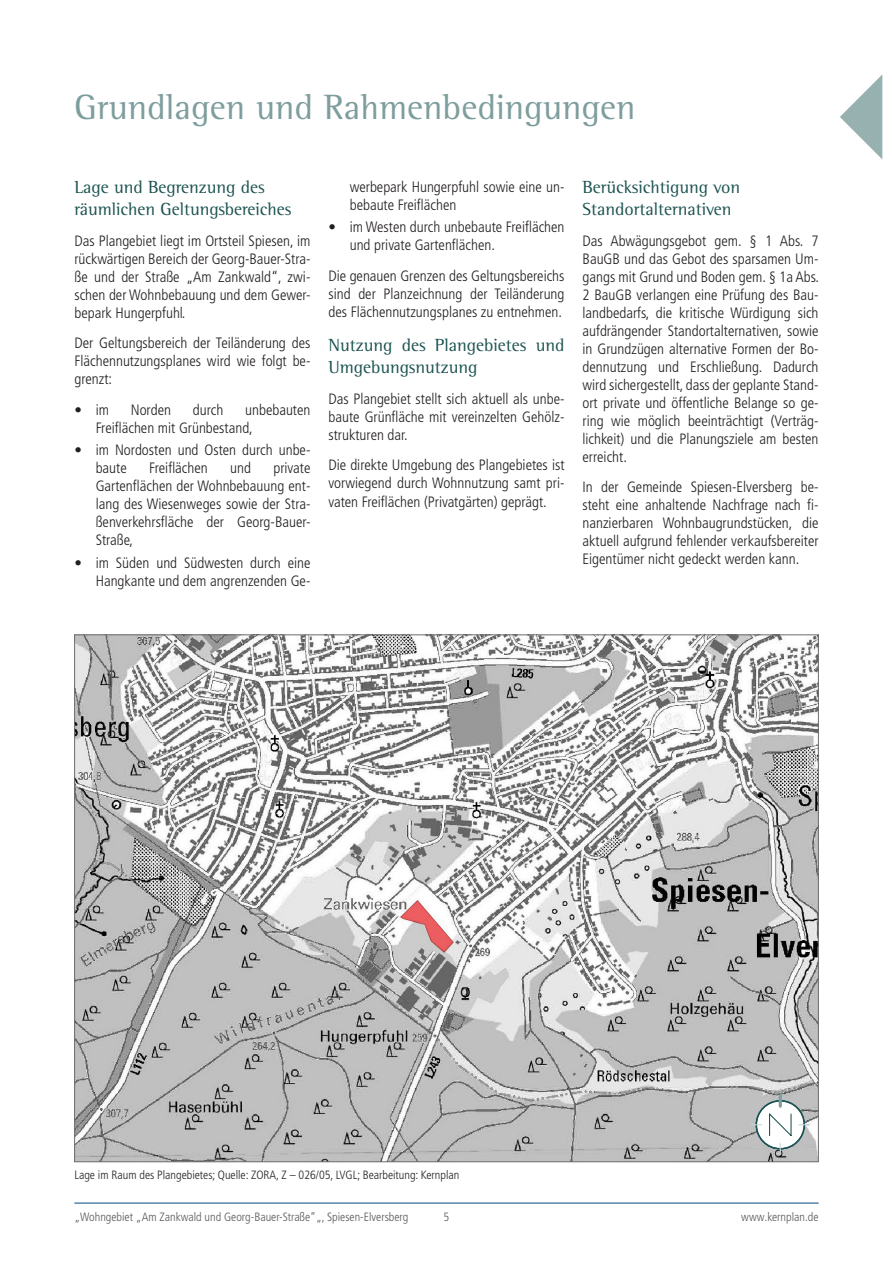
<style>
.page{position:relative;width:893px;height:1263px;background:#fff}
.page>*{position:absolute;margin:0;border:0;box-sizing:border-box;transform-origin:0 0}
.Headline{font:36px "Rotis Semi Serif Std";color:#7e9d9d}
.Subline_1{font:18px/21.6px "Rotis Semi Serif Std";color:#1b5351}
.Bodytext{font:18px/21.6px "Rotis Semi Serif Std";color:#1b5351}
.Bodytext-2{font:300 condensed 15px/18px "Frutiger LT Pro";color:#231f20;text-align:justify}
.Bodytext_rot{font:300 condensed 15px/18px "Frutiger LT Pro";color:#231f20;text-align:justify}
.t1{font:300 condensed 12px "Frutiger LT Pro";color:#57585a}
.Bildunterschrift{font:300 condensed 12px "Frutiger LT Pro";color:#231f20}
</style>
<div class="page">
<hr style="left:74px;top:1203px;width:745px;height:1px;background:#00467e">
<svg style="left:840px;top:75px;width:42px;height:84px"></svg>
<img style="left:76px;top:637px;width:741px;height:523px">
<div style="left:756px;top:1101px;width:48px;height:48px;background:#fff;border-radius:50%"></div>
<div style="left:756px;top:1100px;width:49px;height:49px;border:2px solid #1b5351;border-radius:50%"></div>
<svg style="left:769px;top:1113px;width:23px;height:23px"></svg>
<svg style="left:779px;top:1095px;width:3px;height:11px"></svg>
<p class="Headline" style="left:74px;top:86px;width:562px">Grundlagen und Rahmenbedingungen</p>
<p class="Subline_1" style="left:74px;top:177px;width:219px">Lage und Begrenzung des räumlichen Geltungsbereiches</p>
<p class="Bodytext-2" style="left:74px;top:232px;width:238px">Das Plangebiet liegt im Ortsteil Spiesen, im rückwärtigen Bereich der Georg-Bauer-Stra&shy;ße und der Straße „Am Zankwald“, zwi&shy;schen der Wohnbebauung und dem Gewer&shy;bepark Hungerpfuhl.</p>
<p class="Bodytext-2" style="left:74px;top:334px;width:238px">Der Geltungsbereich der Teiländerung des Flächennutzungsplanes wird wie folgt be&shy;grenzt:</p>
<p class="Bodytext-2" style="left:74px;top:401px;width:36px">• im</p>
<p class="Bodytext-2" style="left:131px;top:401px;width:42px">Norden</p>
<p class="Bodytext-2" style="left:193px;top:401px;width:32px">durch</p>
<p class="Bodytext-2" style="left:96px;top:401px;width:216px;text-indent:150px">unbebauten<br>Freiflächen mit Grünbestand,</p>
<p class="Bodytext-2" style="left:96px;top:441px;width:216px;text-indent:-21px">• im Nordosten und Osten durch unbe&shy;baute</p>
<p class="Bodytext-2" style="left:149px;top:459px;width:60px">Freiflächen</p>
<p class="Bodytext-2" style="left:230px;top:459px;width:22px">und</p>
<p class="Bodytext-2" style="left:96px;top:459px;width:216px;text-indent:178px">private Gartenflächen der Wohnbebauung ent&shy;lang des Wiesenweges sowie der Stra&shy;ßenverkehrsfläche der Georg-Bauer-Straße,</p>
<p class="Bodytext-2" style="left:74px;top:554px;width:238px;text-align:right">• im Süden und Südwesten durch eine<br>Hangkante und dem angrenzenden Ge-</p>
<p class="Bodytext-2" style="left:350px;top:178px;width:216px">werbepark Hungerpfuhl sowie eine un&shy;bebaute Freiflächen</p>
<p class="Bodytext-2" style="left:350px;top:218px;width:216px;text-indent:-21px">• im Westen durch unbebaute Freiflächen und private Gartenflächen.</p>
<p class="Bodytext-2" style="left:328px;top:267px;width:238px">Die genauen Grenzen des Geltungsbereichs sind der Planzeichnung der Teiländerung des Flächennutzungsplanes zu entnehmen.</p>
<p class="Bodytext" style="left:328px;top:335px;width:238px">Nutzung des Plangebietes und<br>Umgebungsnutzung</p>
<p class="Bodytext_rot" style="left:328px;top:390px;width:238px">Das Plangebiet stellt sich aktuell als unbe&shy;baute Grünfläche mit vereinzelten Gehölz&shy;strukturen dar.</p>
<p class="Bodytext_rot" style="left:328px;top:456px;width:238px">Die direkte Umgebung des Plangebietes ist vorwiegend durch Wohnnutzung samt pri&shy;vaten Freiflächen (Privatgärten) geprägt.</p>
<p class="Subline_1" style="left:582px;top:177px;width:159px">Berücksichtigung von<br>Standortalternativen</p>
<p class="Bodytext-2" style="left:582px;top:232px;width:238px">Das Abwägungsgebot gem. § 1 Abs. 7<br>BauGB und das Gebot des sparsamen Um&shy;gangs mit Grund und Boden gem. § 1a Abs.<br>2 BauGB verlangen eine Prüfung des Bau&shy;landbedarfs, die kritische Würdigung sich aufdrängender Standortalternativen, sowie in Grundzügen alternative Formen der Bo&shy;dennutzung und Erschließung. Dadurch wird sichergestellt, dass der geplante Stand&shy;ort private und öffentliche Belange so ge&shy;ring wie möglich beeinträchtigt (Verträg&shy;lichkeit) und die Planungsziele am besten erreicht.</p>
<p class="Bodytext-2" style="left:582px;top:478px;width:238px">In der Gemeinde Spiesen-Elversberg be&shy;steht eine anhaltende Nachfrage nach fi&shy;nanzierbaren Wohnbaugrundstücken, die aktuell aufgrund fehlender verkaufsbereiter Eigentümer nicht gedeckt werden kann.</p>
<p class="Bildunterschrift" style="left:74px;top:1168px;width:386px">Lage im Raum des Plangebietes; Quelle: ZORA, Z – 026/05, LVGL; Bearbeitung: Kernplan</p>
<p class="t1" style="left:74px;top:1210px;width:336px">„Wohngebiet „Am Zankwald und Georg-Bauer-Straße“„, Spiesen-Elversberg</p>
<p class="t1" style="left:444px;top:1210px;width:7px">5</p>
<p class="t1" style="left:741px;top:1210px;width:79px">www.kernplan.de</p>
</div>
